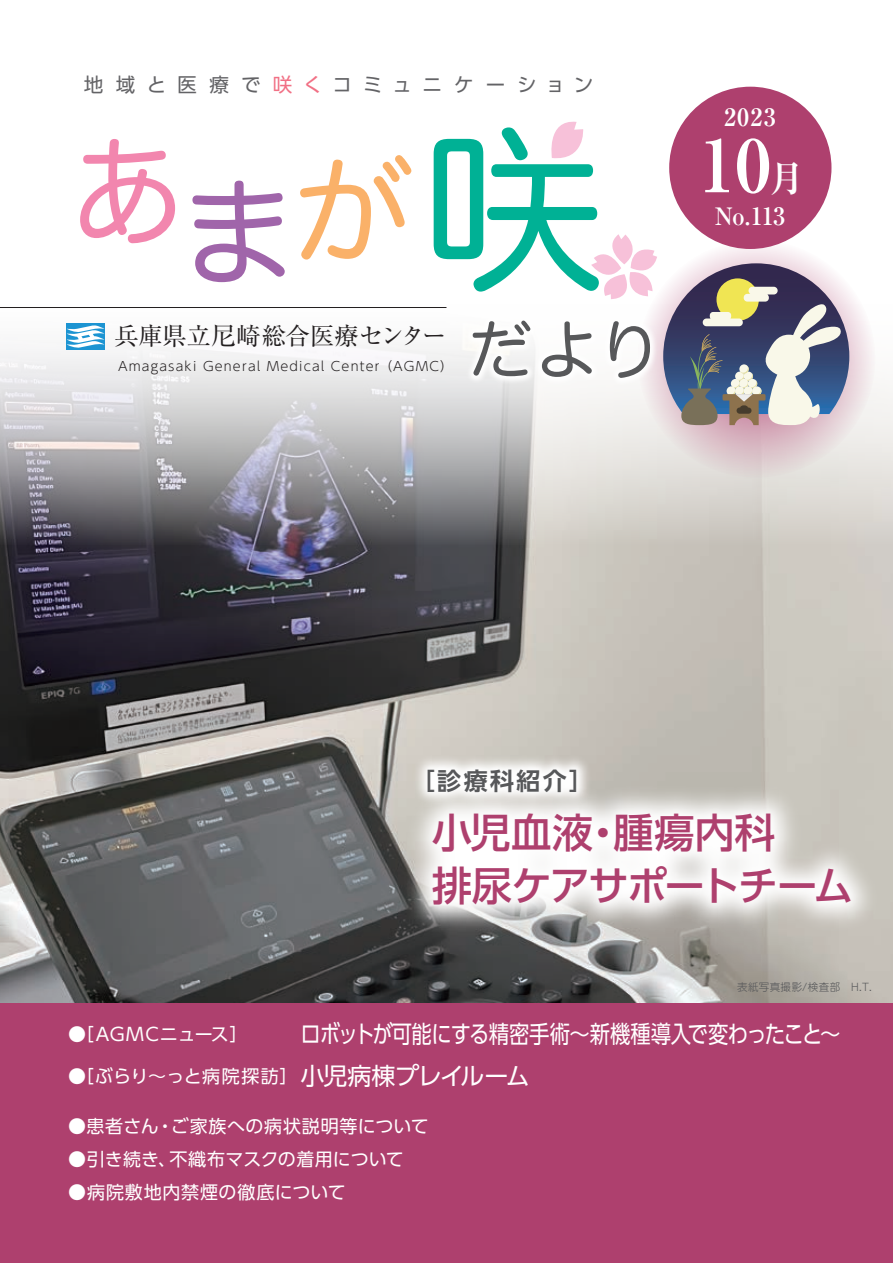
<style>
.page{position:relative;width:893px;height:1263px;background:#fff}
.page>*{position:absolute;margin:0;border:0;box-sizing:border-box;transform-origin:0 0}
.t1{font:118.2px "Hira Maru Pro W4";color:#f286ae}
.t2{font:700 72px "Ryumin Pro";color:#fff}
.t3{font:64.5px "Hira Maru Pro W4";color:#57585a}
.t4{font:500 40.5px/54px "UD Shin Go Pro";letter-spacing:-.035em;color:#ae406e}
.t5{font:700 36px "Ryumin Pro";color:#fff}
.t6{font:24.45px "Ryumin Pro";letter-spacing:-.01em;color:#231f20}
.t7{font:24px "UD Shin Go Pro";letter-spacing:-.045em;color:#fff;scale:.85 1}
.t8{font:700 24px "Ryumin Pro";letter-spacing:.015em;color:#fff}
.t9{font:24px "UD Shin Go Pro";letter-spacing:-.045em;color:#fff}
.t10{font:700 24px "UD Shin Go Pro De";letter-spacing:.1em;color:#57585a}
.t11{font:19.5px "UD Shin Go Pro";letter-spacing:.555em;color:#636366}
.t12{font:19.5px "UD Shin Go Pro";letter-spacing:.58em;color:#636366}
.t13{font:19.5px "UD Shin Go Pro";color:#f17085}
.t14{font:18px/33px "UD Shin Go Pro";letter-spacing:.025em;color:#fff}
.t15{font:18px "UD Shin Go Pro";letter-spacing:.045em;color:#fff}
.t16{font:300 12.75px "UD Shin Go Pro";letter-spacing:.09em;color:#231f20}
.t17{font:300 10.5px "UD Shin Go Pro";letter-spacing:.05em;color:#57585a}
.s1{color:#a065aa}
.s2{color:#fab169}
</style>
<div class="page">
<img style="left:0;top:544px;width:893px;height:459px">
<div style="left:0;top:1003px;width:893px;height:260px;background:#ae406e"></div>
<svg style="left:0;top:351px;width:893px;height:193px;background:#9d9b9e"></svg>
<svg style="left:625px;top:253px;width:263px;height:237px"></svg>
<div style="left:669px;top:87px;width:162px;height:162px;background:#ae406e;border-radius:50%"></div>
<svg style="left:797px;top:263px;width:52px;height:164px;background:#9699ae"></svg>
<img style="left:397px;top:777px;width:489px;height:165px">
<img style="left:419px;top:799px;width:448px;height:130px">
<img style="left:409px;top:751px;width:187px;height:61px">
<img style="left:417px;top:762px;width:173px;height:43px">
<hr style="left:0;top:307px;width:446px;height:1px;background:#231f20">
<img style="left:11px;top:86px;width:786px;height:370px">
<svg style="left:434px;top:119px;width:223px;height:181px"></svg>
<div style="left:66px;top:323px;width:39px;height:27px;background:#1c94d2"></div>
<svg style="left:67px;top:325px;width:38px;height:23px"></svg>
<p class="t12" style="left:84px;top:69px;width:178px">地域と医療で</p>
<p class="t13" style="left:273px;top:69px;width:51px">咲く</p>
<p class="t11" style="left:333px;top:69px;width:262px">コミュニケーション</p>
<h1 class="t1" style="left:69px;top:90px;width:345px">あ<span class="s1">ま</span><span class="s2">が</span></h1>
<h3 class="t6" style="left:114px;top:317px;width:334px">兵庫県立尼崎総合医療センター</h3>
<p class="t16" style="left:118px;top:356px;width:80px">Amagasaki</p>
<p class="t16" style="left:331px;top:356px;width:123px">Center（AGMC(</p>
<p class="t16" style="left:203px;top:356px;width:59px">General</p>
<p class="t16" style="left:267px;top:356px;width:59px">Medical</p>
<h3 class="t3" style="left:468px;top:294px;width:195px">だより</h3>
<h3 class="t8" style="left:724px;top:98px;width:53px">2023</h3>
<h3 class="t5" style="left:768px;top:150px;width:37px">月</h3>
<h2 class="t2" style="left:699px;top:108px;width:73px">10</h2>
<h3 class="t8" style="left:715px;top:197px;width:72px">No.113</h3>
<h3 class="t10" style="left:411px;top:761px;width:184px">［診療科紹介[</h3>
<h3 class="t4" style="left:432px;top:804px;width:423px">小児血液<br>排尿ケアサポートチーム</h3>
<h3 class="t4" style="left:613px;top:804px;width:163px">腫瘍内科</h3>
<h3 class="t4" style="left:583px;top:804px;width:42px">・</h3>
<p class="t14" style="left:68px;top:1017px;width:181px">●［AGMCニュース］</p>
<p class="t14" style="left:68px;top:1059px;width:231px">●［ぶらり～っと病院探訪］</p>
<p class="t17" style="left:737px;top:978px;width:136px">表紙写真撮影/検査部　 H T. .</p>
<h3 class="t7" style="left:301px;top:1014px;width:637px">ロボットが可能にする精密手術～新機種導入で変わったこと~</h3>
<h3 class="t9" style="left:301px;top:1056px;width:231px">小児病棟プレイルーム</h3>
<p class="t14" style="left:171px;top:1109px;width:259px">ご家族への病状説明等について</p>
<p class="t14" style="left:170px;top:1109px;width:236px;text-indent:-101px">●患者さん・<br>不織布マスクの着用について</p>
<p class="t14" style="left:68px;top:1142px;width:109px">●引き続き、</p>
<p class="t15" style="left:68px;top:1178px;width:279px">●病院敷地内禁煙の徹底について</p>
</div>
